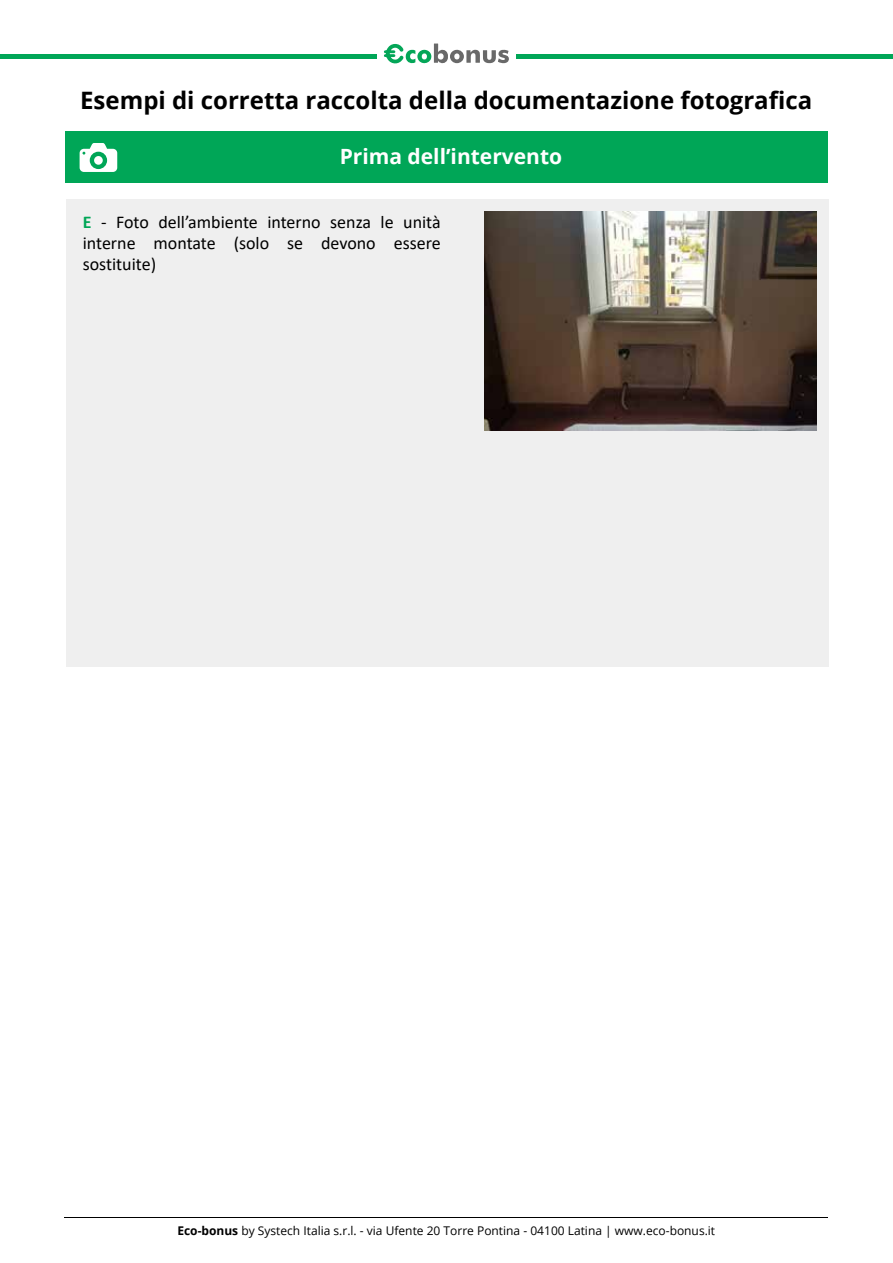
<style>
.page{position:relative;width:893px;height:1263px;background:#fff}
.page>*{position:absolute;margin:0;border:0;box-sizing:border-box;transform-origin:0 0}
.t1{font:700 24px "Open Sans";color:#000}
.t2{font:700 21px "Open Sans";color:#fff}
.t3{font:18px/21px "Calibri";color:#000;text-align:justify}
.t4{font:12px "Open Sans";color:#000}
.s1{font-weight:700;color:#00a656}
.s2{font-weight:700}
</style>
<div class="page">
<img style="left:65px;top:1217px;width:763px;height:1px">
<div style="left:65px;top:132px;width:763px;height:51px;background:#00a657"></div>
<svg style="left:80px;top:143px;width:37px;height:29px"></svg>
<div style="left:94px;top:156px;width:9px;height:9px;background:#fff;border-radius:50%"></div>
<svg style="left:384px;top:44px;width:125px;height:20px"></svg>
<div style="left:517px;top:54px;width:376px;height:5px;background:#00a657"></div>
<div style="left:0;top:54px;width:376px;height:5px;background:#00a657"></div>
<div style="left:67px;top:199px;width:762px;height:467px;background:#efefef"></div>
<img style="left:485px;top:211px;width:331px;height:220px">
<h1 class="t1" style="left:80px;top:84px;width:733px">Esempi di corretta raccolta della documentazione fotografica</h1>
<h2 class="t2" style="left:340px;top:142px;width:224px">Prima dell’intervento</h2>
<h3 class="t3" style="left:83px;top:211px;width:359px"><span class="s1">E</span> - Foto dell’ambiente interno senza le unità interne montate (solo se devono essere sostituite)</h3>
<p class="t4" style="left:177px;top:1222px;width:539px"><span class="s2">Eco-bonus</span> by Systech Italia s.r.l. - via Ufente 20 Torre Pontina - 04100 Latina | www.eco-bonus.it</p>
</div>
